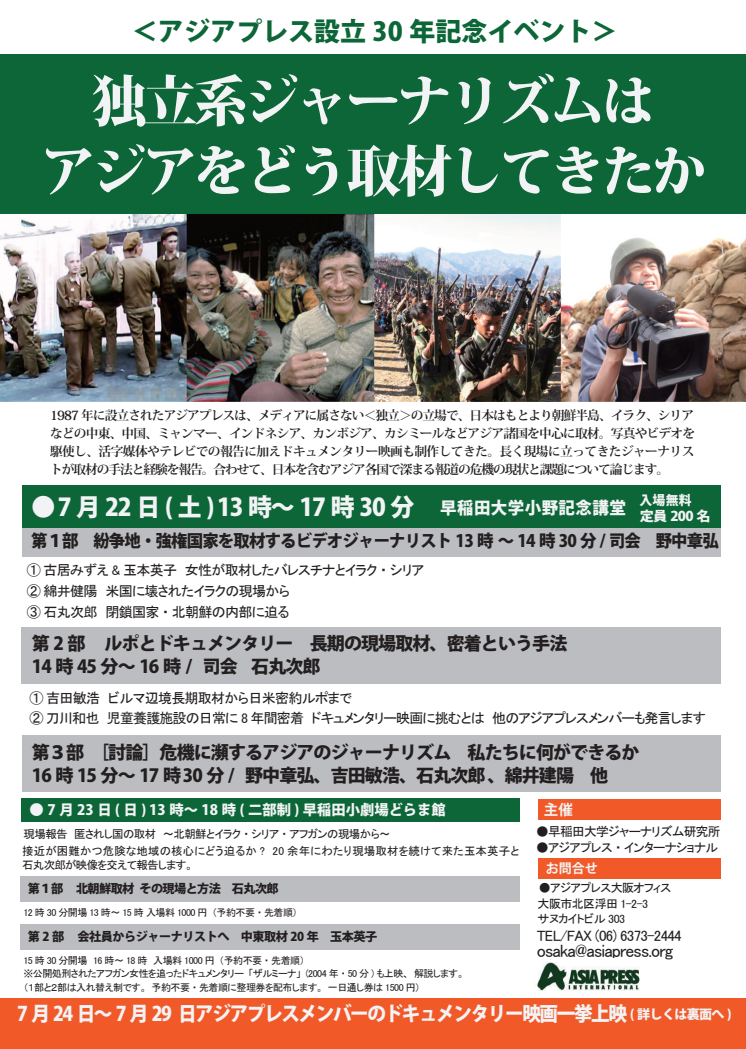
<style>
.page{position:relative;width:746px;height:1049px;background:#fff}
.page>*{position:absolute;margin:0;border:0;box-sizing:border-box;transform-origin:0 0}
.t1{font:800 55px/70px "Koz Min Pro";letter-spacing:-.075em;color:#f2f3f4;text-align:center}
.t2{font:800 26px "Koz Go Pr 6 N";color:#0c6638}
.t3{font:800 24.4px "Koz Go Pro";letter-spacing:-.05em;color:#f2f3f4}
.t4{font:800 20px "Koz Go Pro";letter-spacing:-.075em;color:#f2f3f4;scale:.93 1}
.t5{font:800 18px/23px "Koz Go Pro";letter-spacing:-.05em;color:#231f20}
.t6{font:18px "MS P Gothic";letter-spacing:-.05em;color:#231f20}
.t7{font:800 17px "Koz Go Pro";letter-spacing:-.05em;color:#231f20;scale:.96 1}
.t8{font:15px "MS P Gothic";letter-spacing:-.05em;color:#231f20}
.t9{font:700 14.5px "Koz Go Pro";color:#f2f3f4}
.t10{font:800 14.3px "Koz Go Pro";color:#f2f3f4}
.t11{font:14px/21px "MS P Gothic";letter-spacing:-.05em;color:#231f20}
.t12{font:800 13.4px "Koz Go Pro";color:#f2f3f4;scale:1.06 1}
.t13{font:800 13.1px "Koz Go Pro";color:#f2f3f4}
.t14{font:700 13px "Koz Go Pro";color:#f2f3f4}
.t15{font:700 12.7px/18.2px "Koz Min Pro";letter-spacing:-.085em;color:#231f20;text-align:justify}
.t16{font:12.7px "MS P Gothic";letter-spacing:-.05em;color:#231f20}
.t17{font:800 12.1px "Koz Go Pro";letter-spacing:-.04em;color:#231f20}
.t18{font:12px/15px "MS P Gothic";letter-spacing:-.05em;color:#231f20}
.t19{font:11.4px "MS P Gothic";letter-spacing:.015em;color:#231f20}
.t20{font:11.4px "MS P Gothic";letter-spacing:-.05em;color:#231f20}
.t21{font:11.4px "MS P Gothic";letter-spacing:-.06em;color:#231f20}
.t22{font:10px/13.6px "MS P Gothic";letter-spacing:-.05em;color:#231f20}
.s1{font-size:16.9px}
.s2{font-size:13px}
</style>
<div class="page">
<div style="left:22px;top:528px;width:698px;height:28px;background:#bcbdc0"></div>
<div style="left:22px;top:627px;width:699px;height:57px;background:#bcbdc0"></div>
<div style="left:22px;top:735px;width:698px;height:57px;background:#bcbdc0"></div>
<div style="left:21px;top:876px;width:499px;height:25px;background:#bcbdc0"></div>
<div style="left:0;top:54px;width:745px;height:161px;background:#0c6638"></div>
<div style="left:21px;top:924px;width:499px;height:25px;background:#bcbdc0"></div>
<div style="left:22px;top:485px;width:698px;height:42px;background:#0c6638"></div>
<div style="left:21px;top:798px;width:498px;height:24px;background:#0c6638"></div>
<div style="left:0;top:998px;width:746px;height:51px;background:#f15929"></div>
<div style="left:537px;top:799px;width:183px;height:20px;background:#f15929"></div>
<div style="left:538px;top:858px;width:182px;height:20px;background:#f15929"></div>
<img style="left:0;top:214px;width:746px;height:187px">
<img style="left:536px;top:962px;width:104px;height:29px">
<h2 class="t2" style="left:132px;top:17px;width:487px">＜アジアプレス設立 30 年記念イベント＞</h2>
<h1 class="t1" style="left:41px;top:63px;width:667px">独立系ジャーナリズムは<br>アジアをどう取材してきたか</h1>
<p class="t15" style="left:50px;top:405px;width:646px">1987 年に設立されたアジアプレスは、メディアに属さない＜独立＞の立場で、日本はもとより朝鮮半島、イラク、シリアなどの中東、中国、ミャンマー、インドネシア、カンボジア、カシミールなどアジア諸国を中心に取材。写真やビデオを駆使し、活字媒体やテレビでの報告に加えドキュメンタリー映画も制作してきた。長く現場に立ってきたジャーナリストが取材の手法と経験を報告。合わせて、日本を含むアジア各国で深まる報道の危機の現状と課題について論じます。</p>
<h3 class="t3" style="left:32px;top:491px;width:595px">● 7 月 22 日 ( 土 ) 13 時～ 17 時 30 分　<span class="s1">早稲田大学小野記念講堂</span></h3>
<p class="t13" style="left:626px;top:491px;width:67px">　入場無料</p>
<p class="t12" style="left:639px;top:507px;width:68px">定員 200 名</p>
<h3 class="t7" style="left:31px;top:530px;width:717px">第１部　紛争地・強権国家を取材するビデオジャーナリスト 13 時 ～ 14 時 30 分 / 司会　野中章弘</h3>
<p class="t11" style="left:27px;top:559px;width:399px">① 古居みずえ &amp; 玉本英子　女性が取材したバレスチナとイラク・シリア<br>② 綿井健陽　米国に壊されたイラクの現場から<br>③ 石丸次郎　閉鎖国家・北朝鮮の内部に迫る</p>
<h3 class="t5" style="left:32px;top:633px;width:537px">第 2 部 　ルポとドキュメンタリー　長期の現場取材、密着という手法<br>14 時 45 分～ 16 時 / 司会 石丸次郎</h3>
<p class="t11" style="left:29px;top:688px;width:678px;line-height:20px">① 吉田敏浩　ビルマ辺境長期取材から日米密約ルポまで　<br>② 刀川和也　児童養護施設の日常に 8 年間密着　ドキュメンタリー映画に挑むとは　他のアジアプレスメンバーも発言します</p>
<h3 class="t5" style="left:32px;top:742px;width:626px">第３部　［討論］危機に瀕するアジアのジャーナリズム　私たちに何ができるか　<br>16 時 15 分～ 17 時 30 分 / 野中章弘、吉田敏浩、石丸次郎 、綿井建陽　他</h3>
<p class="t10" style="left:29px;top:800px;width:418px">● 7 月 23 日 ( 日 ) 13 時～ 18 時 ( 二部制 ) 早稲田小劇場どらま館</p>
<p class="t20" style="left:24px;top:828px;width:368px">現場報告　匿されし国の取材　～北朝鮮とイラク・シリア・アフガンの現場から～</p>
<p class="t9" style="left:544px;top:800px;width:31px">主催</p>
<p class="t16" style="left:536px;top:825px;width:194px">●早稲田大学ジャーナリズム研究所　</p>
<p class="t19" style="left:22px;top:845px;width:498px">接近が困難かつ危険な地域の核心にどう迫るか ? 20 余年にわたり現場取材を続けて来た玉本英子と</p>
<p class="t16" style="left:536px;top:841px;width:184px">●アジアプレス・インターナショナル</p>
<p class="t21" style="left:22px;top:859px;width:173px">石丸次郎が映像を交えて報告します。</p>
<p class="t14" style="left:546px;top:860px;width:53px">お問合せ</p>
<p class="t18" style="left:537px;top:896px;width:119px">大阪市北区浮田 1-2-3　サヌカイトビル 303</p>
<p class="t18" style="left:539px;top:880px;width:134px">●アジアプレス大阪オフィス</p>
<p class="t8" style="left:537px;top:928px;width:146px">TEL/FAX (06) 6373-2444</p>
<h3 class="t6" style="left:537px;top:942px;width:138px">osaka@asiapress.org</h3>
<p class="t17" style="left:28px;top:881px;width:252px">第１部 　北朝鮮取材 その現場と方法　石丸次郎</p>
<p class="t22" style="left:23px;top:905px;width:276px">12 時 30 分開場 13 時～ 15 時 入場料 1000 円（予約不要・先着順）</p>
<p class="t17" style="left:28px;top:928px;width:351px">第 2 部 　会社員からジャーナリストへ　中東取材 20 年　玉本英子</p>
<p class="t22" style="left:23px;top:953px;width:442px">15 時 30 分開場　16 時～ 18 時　入場料 1000 円（予約不要・先着順）<br>※公開処刑されたアフガン女性を追ったドキュメンタリー「ザルミーナ」 (2004 年・ 50 分 ) も上映、解説します。（１部と２部は入れ替え制です。予約不要・先着順に整理券を配布します。一日通し券は 1500 円）</p>
<h3 class="t4" style="left:17px;top:1001px;width:769px">7 月 24 日～ 7 月 29 日アジアプレスメンバーのドキュメンタリー映画一挙上映 <span class="s2">( 詳しくは裏面へ )</span></h3>
</div>
